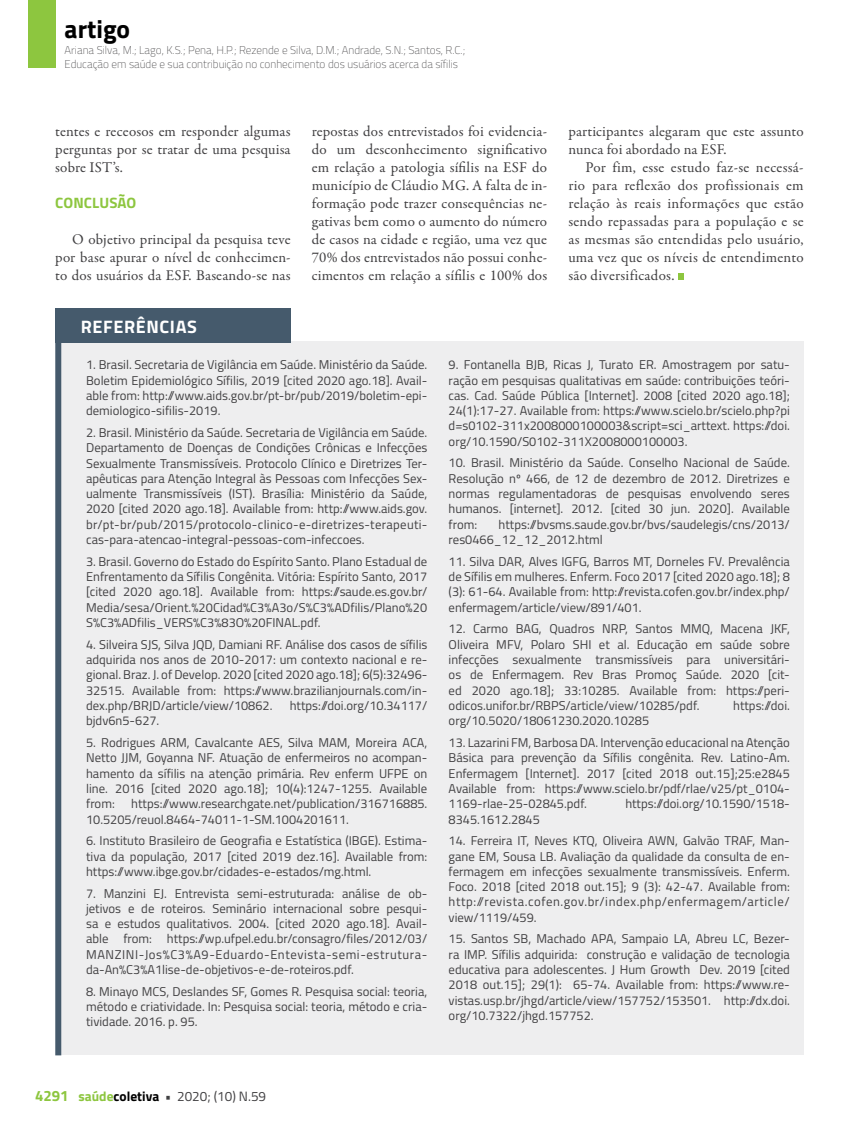
<style>
.page{position:relative;width:859px;height:1132px;background:#fff}
.page>*{position:absolute;margin:0;border:0;box-sizing:border-box;transform-origin:0 0}
.t1{font:700 25.5px "Titillium";color:#000}
.t2{font:700 18px "Titillium";letter-spacing:.035em;color:#fff}
.t3{font:15px/18px "Garamond Premr Pro";letter-spacing:.01em;color:#414042;text-align:justify}
.t4{font:700 15px "Titillium";letter-spacing:.005em;color:#8dc63f}
.t5{font:13.5px "Titillium";color:#414042}
.t6{font:12.75px/15.3px "Titillium";color:#414042;text-align:justify}
.t7{font:100 11.25px/13.5px "Titillium";color:#414042}
.s1{font-weight:700;font-size:15px;color:#8dc63f}
.s2{font-weight:700;color:#8dc63f}
.s3{font-weight:700;color:#000}
.s4{font-weight:700}
</style>
<div class="page">
<div style="left:28px;top:0;width:27px;height:68px;background:#8dc63f"></div>
<svg style="left:678px;top:274px;width:6px;height:6px"></svg>
<div style="left:61px;top:341px;width:743px;height:713px;background:#eeeeef"></div>
<div style="left:55px;top:307px;width:236px;height:35px;background:#455a6c"></div>
<div style="left:55px;top:324px;width:6px;height:730px;background:#455a6c"></div>
<h1 class="t1" style="left:65px;top:10px;width:67px">artigo</h1>
<p class="t7" style="left:65px;top:43px;width:402px">Ariana Silva, M.; Lago, K.S.; Pena, H.P.; Rezende e Silva, D.M.; Andrade, S.N.; Santos, R.C.;<br>Educação em saúde e sua contribuição no conhecimento dos usuários acerca da sífilis</p>
<p class="t3" style="left:55px;top:122px;width:237px">tentes e receosos em responder algumas perguntas por se tratar de uma pesquisa sobre IST’s.</p>
<p class="t4" style="left:55px;top:191px;width:83px">CONCLUSÃO</p>
<p class="t3" style="left:55px;top:230px;width:237px;text-indent:17px">O objetivo principal da pesquisa teve por base apurar o nível de conhecimen&shy;to dos usuários da ESF. Baseando-se nas</p>
<p class="t3" style="left:312px;top:122px;width:237px">repostas dos entrevistados foi evidencia&shy;do um desconhecimento significativo em relação a patologia sífilis na ESF do município de Cláudio MG. A falta de in&shy;formação pode trazer consequências ne&shy;gativas bem como o aumento do número de casos na cidade e região, uma vez que 70% dos entrevistados não possui conhe&shy;cimentos em relação a sífilis e 100% dos</p>
<p class="t3" style="left:568px;top:122px;width:237px">participantes alegaram que este assunto nunca foi abordado na ESF.</p>
<p class="t3" style="left:568px;top:158px;width:237px;text-indent:17px">Por fim, esse estudo faz-se necessá&shy;rio para reflexão dos profissionais em relação às reais informações que estão sendo repassadas para a população e se as mesmas são entendidas pelo usuário, uma vez que os níveis de entendimento são diversificados.</p>
<h2 class="t2" style="left:81px;top:313px;width:117px">REFERÊNCIAS</h2>
<p class="t6" style="left:86px;top:356px;width:343px">1. Brasil. Secretaria de Vigilância em Saúde. Ministério da Saúde.<br>Boletim Epidemiológico Sífilis, 2019 [cited 2020 ago.18]. Avail&shy;able from: http://www.aids.gov.br/pt-br/pub/2019/boletim-epi&shy;demiologico-sifilis-2019.</p>
<p class="t6" style="left:86px;top:424px;width:343px">2. Brasil. Ministério da Saúde. Secretaria de Vigilância em Saúde.<br>Departamento de Doenças de Condições Crônicas e Infecções Sexualmente Transmissíveis. Protocolo Clínico e Diretrizes Ter&shy;apêuticas para Atenção Integral às Pessoas com Infecções Sex&shy;ualmente Transmissíveis (IST). Brasília: Ministério da Saúde, 2020 [cited 2020 ago.18]. Available from: http://www.aids.gov. br/pt-br/pub/2015/protocolo-clinico-e-diretrizes-terapeuti&shy;cas-para-atencao-integral-pessoas-com-infeccoes.</p>
<p class="t6" style="left:86px;top:553px;width:343px">3. Brasil. Governo do Estado do Espírito Santo. Plano Estadual de Enfrentamento da Sífilis Congênita. Vitória: Espírito Santo, 2017 [cited 2020 ago.18]. Available from: https://saude.es.gov.br/ Media/sesa/Orient.%20Cidad%C3%A3o/S%C3%ADfilis/Plano%20<br>S%C3%ADfilis_VERS%C3%83O%20FINAL.pdf.</p>
<p class="t6" style="left:86px;top:635px;width:343px">4. Silveira SJS, Silva JQD, Damiani RF. Análise dos casos de sífilis adquirida nos anos de 2010-2017: um contexto nacional e re&shy;gional. Braz. J. of Develop. 2020 [cited 2020 ago.18]; 6(5):32496- 32515. Available from: https://www.brazilianjournals.com/in&shy;dex.php/BRJD/article/view/10862.</p>
<p class="t6" style="left:290px;top:697px;width:139px">https://doi.org/10.34117/</p>
<p class="t6" style="left:86px;top:712px;width:75px">bjdv6n5-627.</p>
<p class="t6" style="left:86px;top:734px;width:343px">5. Rodrigues ARM, Cavalcante AES, Silva MAM, Moreira ACA, Netto JJM, Goyanna NF. Atuação de enfermeiros no acompan&shy;hamento da sífilis na atenção primária. Rev enferm UFPE on line. 2016 [cited 2020 ago.18]; 10(4):1247-1255. Available from:</p>
<p class="t6" style="left:86px;top:795px;width:343px;text-indent:45px">https://www.researchgate.net/publication/316716885.<br>10.5205/reuol.8464-74011-1-SM.1004201611.</p>
<p class="t6" style="left:86px;top:832px;width:343px">6. Instituto Brasileiro de Geografia e Estatística (IBGE). Estima&shy;tiva da população, 2017 [cited 2019 dez.16]. Available from: https://www.ibge.gov.br/cidades-e-estados/mg.html.</p>
<p class="t6" style="left:86px;top:884px;width:343px">7. Manzini EJ. Entrevista semi-estruturada: análise de ob&shy;jetivos e de roteiros. Seminário internacional sobre pesqui&shy;sa e estudos qualitativos. 2004. [cited 2020 ago.18]. Avail&shy;able from: https://wp.ufpel.edu.br/consagro/files/2012/03/ MANZINI-Jos%C3%A9-Eduardo-Entevista-semi-estrutura&shy;da-An%C3%A1lise-de-objetivos-e-de-roteiros.pdf.</p>
<p class="t6" style="left:86px;top:982px;width:343px">8. Minayo MCS, Deslandes SF, Gomes R. Pesquisa social: teoria, método e criatividade. In: Pesquisa social: teoria, método e cria&shy;tividade. 2016. p. 95.</p>
<p class="t6" style="left:449px;top:356px;width:343px">9. Fontanella BJB, Ricas J, Turato ER. Amostragem por satu&shy;ração em pesquisas qualitativas em saúde: contribuições teóri&shy;cas. Cad. Saúde Pública [Internet]. 2008 [cited 2020 ago.18]; 24(1):17-27. Available from: https://www.scielo.br/scielo.php?pi d=s0102-311x2008000100003&amp;script=sci_arttext. https://doi. org/10.1590/S0102-311X2008000100003.</p>
<p class="t6" style="left:449px;top:454px;width:343px">10. Brasil. Ministério da Saúde. Conselho Nacional de Saúde.<br>Resolução nº 466, de 12 de dezembro de 2012. Diretrizes e normas regulamentadoras de pesquisas envolvendo seres humanos. [internet]. 2012. [cited 30 jun. 2020]. Available from:</p>
<p class="t6" style="left:449px;top:516px;width:343px;text-indent:50px">https://bvsms.saude.gov.br/bvs/saudelegis/cns/2013/ res0466_12_12_2012.html</p>
<p class="t6" style="left:449px;top:553px;width:343px">11. Silva DAR, Alves IGFG, Barros MT, Dorneles FV. Prevalência de Sífilis em mulheres. Enferm. Foco 2017 [cited 2020 ago.18]; 8 (3): 61-64. Available from: http://revista.cofen.gov.br/index.php/ enfermagem/article/view/891/401.</p>
<p class="t6" style="left:449px;top:620px;width:343px">12. Carmo BAG, Quadros NRP, Santos MMQ, Macena JKF, Oliveira MFV, Polaro SHI et al. Educação em saúde sobre infecções sexualmente transmissíveis para universitári&shy;os de Enfermagem. Rev Bras Promoç Saúde. 2020 [cit&shy;ed 2020 ago.18]; 33:10285. Available from: https://peri&shy;odicos.unifor.br/RBPS/article/view/10285/pdf.</p>
<p class="t6" style="left:733px;top:697px;width:58px">https://doi.</p>
<p class="t6" style="left:449px;top:712px;width:202px">org/10.5020/18061230.2020.10285</p>
<p class="t6" style="left:449px;top:734px;width:343px">13. Lazarini FM, Barbosa DA. Intervenção educacional na Atenção Básica para prevenção da Sífilis congênita. Rev. Latino-Am.<br>Enfermagem [Internet]. 2017 [cited 2018 out.15];25:e2845<br>Available from: https://www.scielo.br/pdf/rlae/v25/pt_0104- 1169-rlae-25-02845.pdf.</p>
<p class="t6" style="left:625px;top:795px;width:166px">https://doi.org/10.1590/1518-</p>
<p class="t6" style="left:449px;top:810px;width:93px">8345.1612.2845</p>
<p class="t6" style="left:449px;top:832px;width:343px">14. Ferreira IT, Neves KTQ, Oliveira AWN, Galvão TRAF, Man&shy;gane EM, Sousa LB. Avaliação da qualidade da consulta de en&shy;fermagem em infecções sexualmente transmissíveis. Enferm.<br>Foco. 2018 [cited 2018 out.15]; 9 (3): 42-47. Available from: http://revista.cofen.gov.br/index.php/enfermagem/article/ view/1119/459.</p>
<p class="t6" style="left:449px;top:930px;width:343px">15. Santos SB, Machado APA, Sampaio LA, Abreu LC, Bezer&shy;ra IMP. Sífilis adquirida: construção e validação de tecnologia educativa para adolescentes. J Hum Growth Dev. 2019 [cited 2018 out.15]; 29(1): 65-74. Available from: https://www.re&shy;vistas.usp.br/jhgd/article/view/157752/153501. http://dx.doi. org/10.7322/jhgd.157752.</p>
<p class="t5" style="left:35px;top:1086px;width:233px"><span class="s1">4291</span> <span class="s2">saúde</span><span class="s3">coletiva</span> <span class="s4">•</span> 2020; (10) N.59</p>
</div>
